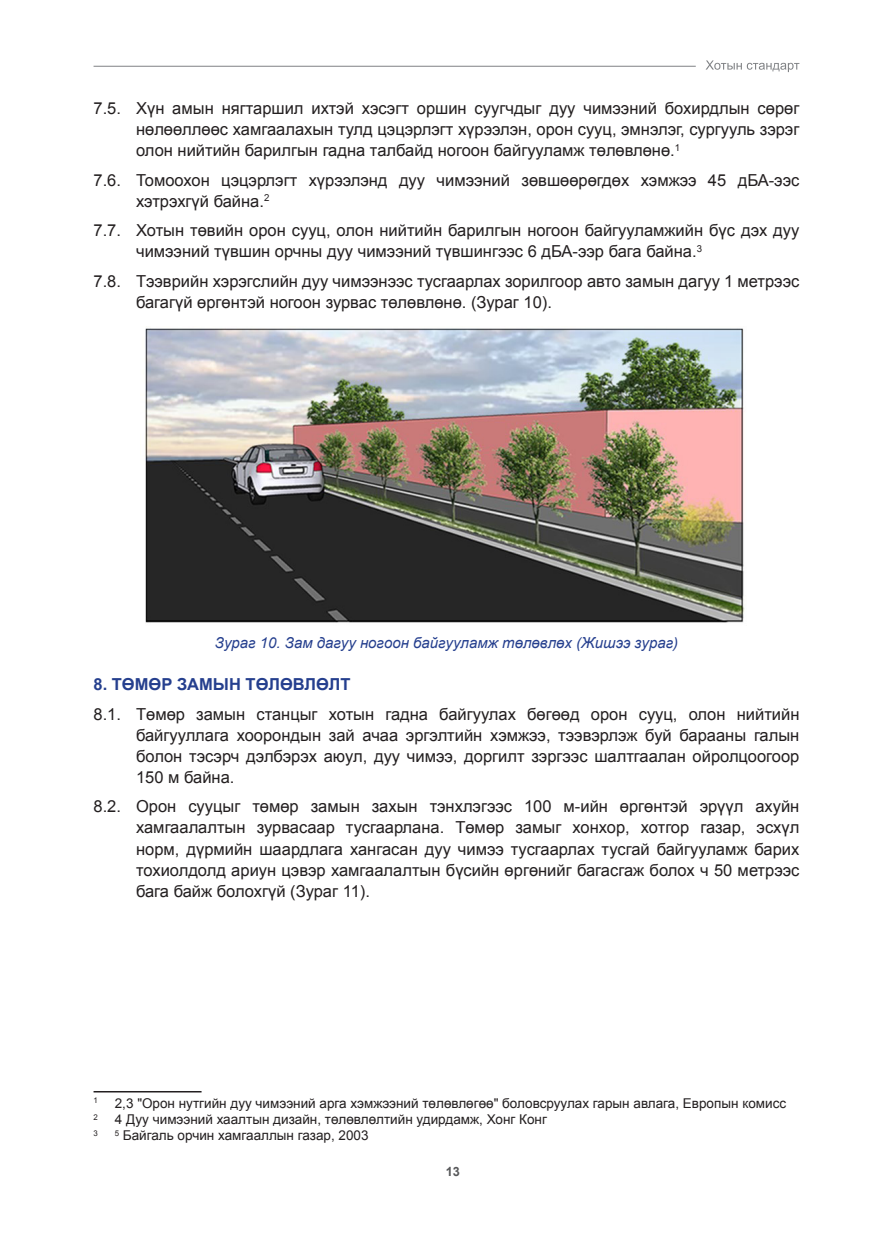
<style>
.page{position:relative;width:893px;height:1234px;background:#fff}
.page>*{position:absolute;margin:0;border:0;box-sizing:border-box;transform-origin:0 0}
.t1{font:16.5px/21px "Mogul Arial";color:#231f20;text-align:justify}
.t2{font:700 16.5px "Mogul Arial";color:#253f8e}
.t3{font:italic 15px "Mogul Arial";color:#253f8e}
.t4{font:13.5px "Mogul Arial";color:#231f20}
.t5{font:700 12.75px "Mogul Arial";color:#57585a}
.t6{font:7.8px "Mogul Arial";color:#231f20}
</style>
<div class="page">
<svg style="left:706px;top:60px;width:93px;height:12px"></svg>
<hr style="left:94px;top:66px;width:602px;height:1px;background:#808285">
<hr style="left:94px;top:1090px;width:108px;height:2px;background:#231f20">
<img style="left:145px;top:328px;width:600px;height:295px">
<p class="t1" style="left:136px;top:98px;width:665px;text-indent:-43px">7.5. Хүн амын нягтаршил ихтэй хэсэгт оршин суугчдыг дуу чимээний бохирдлын сөрөг нөлөөллөөс хамгаалахын тулд цэцэрлэгт хүрээлэн, орон сууц, эмнэлэг, сургууль зэрэг олон нийтийн барилгын гадна талбайд ногоон байгууламж төлөвлөнө.<sup>1</sup></p>
<p class="t1" style="left:136px;top:169px;width:665px;text-indent:-43px">7.6. Томоохон цэцэрлэгт хүрээлэнд дуу чимээний зөвшөөрөгдөх хэмжээ 45 дБА-ээс хэтрэхгүй байна.<sup>2</sup></p>
<p class="t1" style="left:136px;top:220px;width:665px;text-indent:-43px">7.7. Хотын төвийн орон сууц, олон нийтийн барилгын ногоон байгууламжийн бүс дэх дуу чимээний түвшин орчны дуу чимээний түвшингээс 6 дБА-ээр бага байна.<sup>3</sup></p>
<p class="t1" style="left:136px;top:270px;width:665px;text-indent:-43px">7.8. Тээврийн хэрэгслийн дуу чимээнээс тусгаарлах зорилгоор авто замын дагуу 1 метрээс багагүй өргөнтэй ногоон зурвас төлөвлөнө. (Зураг 10).</p>
<p class="t3" style="left:215px;top:633px;width:465px">Зураг 10. Зам дагуу ногоон байгууламж төлөвлөх (Жишээ зураг)</p>
<p class="t2" style="left:94px;top:673px;width:258px">8. ТӨМӨР ЗАМЫН ТӨЛӨВЛӨЛТ</p>
<p class="t1" style="left:136px;top:703px;width:665px;text-indent:-43px">8.1. Төмөр замын станцыг хотын гадна байгуулах бөгөөд орон сууц, олон нийтийн байгууллага хоорондын зай ачаа эргэлтийн хэмжээ, тээвэрлэж буй барааны галын болон тэсэрч дэлбэрэх аюул, дуу чимээ, доргилт зэргээс шалтгаалан ойролцоогоор 150 м байна.</p>
<p class="t1" style="left:136px;top:796px;width:665px;text-indent:-43px">8.2. Орон сууцыг төмөр замын захын тэнхлэгээс 100 м-ийн өргөнтэй эрүүл ахуйн хамгаалалтын зурвасаар тусгаарлана. Төмөр замыг хонхор, хотгор газар, эсхүл норм, дүрмийн шаардлага хангасан дуу чимээ тусгаарлах тусгай байгууламж барих тохиолдолд ариун цэвэр хамгаалалтын бүсийн өргөнийг багасгаж болох ч 50 метрээс бага байж болохгүй (Зураг 11).</p>
<p class="t6" style="left:94px;top:1095px;width:6px">1</p>
<p class="t4" style="left:115px;top:1094px;width:673px">2,3 "Орон нутгийн дуу чимээний арга хэмжээний төлөвлөгөө" боловсруулах гарын авлага, Европын комисс</p>
<p class="t6" style="left:94px;top:1111px;width:6px">2</p>
<p class="t4" style="left:115px;top:1110px;width:434px">4 Дуу чимээний хаалтын дизайн, төлөвлөлтийн удирдамж, Хонг Конг</p>
<p class="t6" style="left:94px;top:1127px;width:6px">3</p>
<p class="t4" style="left:115px;top:1126px;width:255px"><sup>5</sup> Байгаль орчин хамгааллын газар, 2003</p>
<p class="t5" style="left:446px;top:1163px;width:16px">13</p>
</div>
